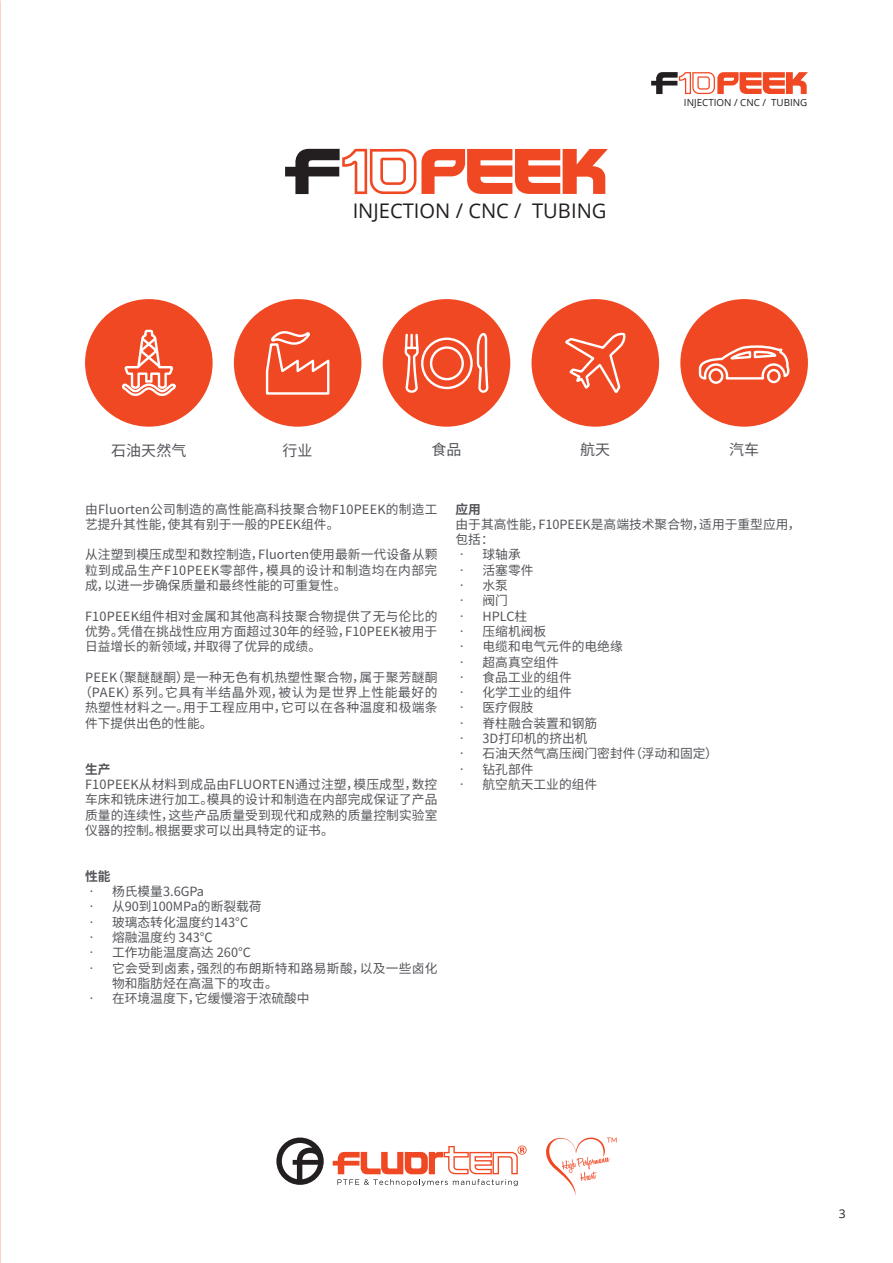
<style>
.page{position:relative;width:893px;height:1263px;background:#fff}
.page>*{position:absolute;margin:0;border:0;box-sizing:border-box;transform-origin:0 0}
.t1{font:20.1px "Open Sans";color:#231f20}
.t2{font:15px "Noto Sans CJ Ksc";color:#54555a}
.t3{font:12.75px/15.3px "Noto Sans CJ Ksc";color:#54555a;text-align:justify}
.t4{font:12.75px "Noto Sans CJ Ksc";letter-spacing:.025em;color:#54555a}
.t5{font:12.75px/15.3px "Noto Sans CJ Ksc";letter-spacing:.02em;color:#54555a}
.t6{font:12.75px "Noto Sans CJ Ksc";letter-spacing:.04em;color:#54555a}
.t7{font:700 12.75px "Noto Sans CJ Ksc";color:#54555a}
.t8{font:12px "Open Sans";color:#231f20}
.t9{font:9.75px "Open Sans";color:#231f20}
</style>
<div class="page">
<div style="left:531px;top:299px;width:128px;height:128px;background:#f04822;border-radius:50%"></div>
<svg style="left:565px;top:332px;width:61px;height:61px"></svg>
<div style="left:680px;top:299px;width:128px;height:128px;background:#f04822;border-radius:50%"></div>
<svg style="left:697px;top:345px;width:95px;height:82px"></svg>
<div style="left:85px;top:299px;width:128px;height:128px;background:#f04822;border-radius:50%"></div>
<svg style="left:122px;top:329px;width:54px;height:67px"></svg>
<div style="left:234px;top:299px;width:127px;height:128px;background:#f04822;border-radius:50%"></div>
<svg style="left:265px;top:331px;width:65px;height:64px"></svg>
<div style="left:383px;top:299px;width:127px;height:128px;background:#f04822;border-radius:50%"></div>
<svg style="left:403px;top:299px;width:87px;height:888px"></svg>
<svg style="left:276px;top:1137px;width:48px;height:48px"></svg>
<svg style="left:333px;top:1145px;width:194px;height:41px"></svg>
<svg style="left:546px;top:1137px;width:71px;height:58px"></svg>
<svg style="left:285px;top:149px;width:323px;height:45px"></svg>
<svg style="left:651px;top:72px;width:157px;height:22px"></svg>
<p class="t1" style="left:353px;top:197px;width:255px">INJECTION / CNC / TUBING</p>
<p class="t9" style="left:684px;top:96px;width:125px">INJECTION / CNC / TUBING</p>
<p class="t2" style="left:111px;top:442px;width:76px">石油天然气</p>
<p class="t2" style="left:283px;top:442px;width:31px">行业</p>
<p class="t2" style="left:431px;top:441px;width:31px">食品</p>
<p class="t2" style="left:580px;top:441px;width:31px">航天</p>
<p class="t2" style="left:729px;top:441px;width:31px">汽车</p>
<p class="t3" style="left:85px;top:501px;width:354px">由Fluorten公司制造的高性能高科技聚合物F10PEEK的制造工艺提升其性能，使其有别于一般的PEEK组件。</p>
<p class="t3" style="left:85px;top:547px;width:354px">从注塑到模压成型和数控制造，Fluorten使用最新一代设备从颗粒到成品生产F10PEEK零部件，模具的设计和制造均在内部完成，以进一步确保质量和最终性能的可重复性。</p>
<p class="t3" style="left:85px;top:608px;width:354px">F10PEEK组件相对金属和其他高科技聚合物提供了无与伦比的优势。凭借在挑战性应用方面超过30年的经验，F10PEEK被用于日益增长的新领域，并取得了优异的成绩。</p>
<p class="t4" style="left:85px;top:670px;width:354px">PEEK（聚醚醚酮）是一种无色有机热塑性聚合物，属于聚芳醚酮</p>
<p class="t6" style="left:79px;top:685px;width:360px">（PAEK）系列。它具有半结晶外观，被认为是世界上性能最好的</p>
<p class="t4" style="left:85px;top:700px;width:354px">热塑性材料之一。用于工程应用中，它可以在各种温度和极端条</p>
<p class="t3" style="left:85px;top:716px;width:129px">件下提供出色的性能。</p>
<p class="t7" style="left:85px;top:762px;width:27px">生产</p>
<p class="t3" style="left:85px;top:777px;width:354px">F10PEEK从材料到成品由FLUORTEN通过注塑，模压成型，数控车床和铣床进行加工。模具的设计和制造在内部完成保证了产品质量的连续性，这些产品质量受到现代和成熟的质量控制实验室仪器的控制。根据要求可以出具特定的证书。</p>
<p class="t7" style="left:85px;top:869px;width:27px">性能</p>
<p class="t3" style="left:85px;top:884px;width:121px">• 杨氏模量3.6GPa</p>
<p class="t3" style="left:85px;top:899px;width:178px">• 从90到100MPa的断裂载荷</p>
<p class="t3" style="left:85px;top:914px;width:165px">• 玻璃态转化温度约143°C</p>
<p class="t3" style="left:85px;top:930px;width:129px">• 熔融温度约 343°C</p>
<p class="t3" style="left:85px;top:945px;width:167px">• 工作功能温度高达 260°C</p>
<p class="t5" style="left:112px;top:960px;width:327px;text-indent:-27px">• 它会受到卤素，强烈的布朗斯特和路易斯酸，以及一些卤化物和脂肪烃在高温下的攻击。</p>
<p class="t3" style="left:85px;top:991px;width:226px">• 在环境温度下，它缓慢溶于浓硫酸中</p>
<p class="t7" style="left:455px;top:502px;width:27px">应用</p>
<p class="t3" style="left:455px;top:517px;width:346px">由于其高性能，F10PEEK是高端技术聚合物，适用于重型应用，</p>
<p class="t3" style="left:455px;top:532px;width:40px">包括：</p>
<p class="t3" style="left:455px;top:547px;width:67px">• 球轴承</p>
<p class="t3" style="left:455px;top:563px;width:79px">• 活塞零件</p>
<p class="t3" style="left:455px;top:578px;width:54px">• 水泵</p>
<p class="t3" style="left:455px;top:593px;width:54px">• 阀门</p>
<p class="t3" style="left:455px;top:608px;width:73px">• HPLC柱</p>
<p class="t3" style="left:455px;top:624px;width:92px">• 压缩机阀板</p>
<p class="t3" style="left:455px;top:639px;width:169px">• 电缆和电气元件的电绝缘</p>
<p class="t3" style="left:455px;top:654px;width:105px">• 超高真空组件</p>
<p class="t3" style="left:455px;top:670px;width:118px">• 食品工业的组件</p>
<p class="t3" style="left:455px;top:685px;width:118px">• 化学工业的组件</p>
<p class="t3" style="left:455px;top:700px;width:79px">• 医疗假肢</p>
<p class="t3" style="left:455px;top:716px;width:143px">• 脊柱融合装置和钢筋</p>
<p class="t3" style="left:455px;top:731px;width:134px">• 3D打印机的挤出机</p>
<p class="t3" style="left:455px;top:746px;width:264px">• 石油天然气高压阀门密封件（浮动和固定）</p>
<p class="t3" style="left:455px;top:761px;width:79px">• 钻孔部件</p>
<p class="t3" style="left:455px;top:777px;width:143px">• 航空航天工业的组件</p>
<p class="t8" style="left:839px;top:1205px;width:8px">3</p>
</div>
